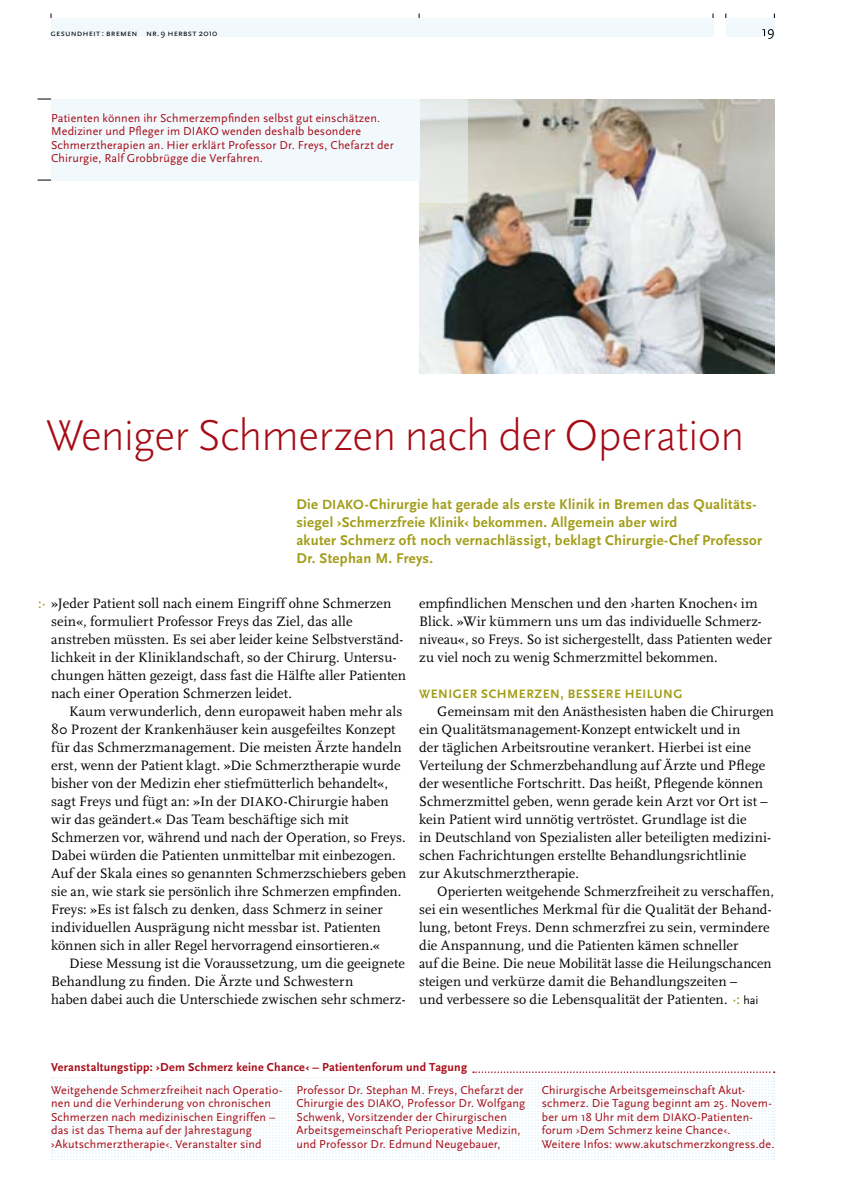
<style>
.page{position:relative;width:851px;height:1191px;background:#fff}
.page>*{position:absolute;margin:0;border:0;box-sizing:border-box;transform-origin:0 0}
.t1{font:300 45px "Scala Sans";letter-spacing:-.01em;color:#a60b16}
.t2{font:700 14.7px/18px "Scala Sans";letter-spacing:.02em;color:#a29d18}
.t3{font:14.25px/18px "Scala";letter-spacing:.005em;color:#000}
.t4{font:700 12.75px "Scala Sans";letter-spacing:.05em;color:#a29d18}
.t5{font:12px/13.5px "Scala Sans";letter-spacing:.015em;color:#a60b16}
.t6{font:700 12px "Scala Sans";letter-spacing:.02em;color:#a60b16}
.t7{font:9px "Scala Sans Caps";letter-spacing:.015em;color:#000}
.s1{font-family:"Scala Sans"}
.s2{font-size:13.95px}
.s3{font-weight:700;color:#ada235}
.s4{font-weight:700;color:#a29d18}
.s5{font-family:"Scala Sans";font-size:12px}
.s6{font-size:13.5px}
.s7{font-size:11.4px}
</style>
<div class="page">
<img style="left:419px;top:99px;width:355px;height:275px">
<div style="left:51px;top:99px;width:368px;height:81px;background:#f1f9fd"></div>
<div style="left:725px;top:18px;width:49px;height:18px;background:#f1f9fd"></div>
<svg style="left:762px;top:29px;width:11px;height:10px"></svg>
<div style="left:51px;top:18px;width:662px;height:18px;background:#f1f9fd"></div>
<svg style="left:38px;top:98px;width:13px;height:1px"></svg>
<svg style="left:38px;top:99px;width:13px;height:1px"></svg>
<svg style="left:38px;top:179px;width:13px;height:1px"></svg>
<svg style="left:38px;top:180px;width:13px;height:1px"></svg>
<svg style="left:419px;top:99px;width:48px;height:103px;background:#e2e5e2"></svg>
<svg style="left:52px;top:1071px;width:722px;height:89px"></svg>
<p class="t7" style="left:50px;top:28px;width:168px">gesundheit : bremen nr. <span class="s1">9</span> herbst <span class="s1">2010</span></p>
<p class="t5" style="left:51px;top:111px;width:344px">Patienten können ihr Schmerzempfinden selbst gut einschätzen.<br>Mediziner und Pfleger im DIAKO wenden deshalb besondere Schmerztherapien an. Hier erklärt Professor Dr. Freys, Chefarzt der Chirurgie, Ralf Grobbrügge die Verfahren.</p>
<h1 class="t1" style="left:46px;top:411px;width:700px">Weniger Schmerzen nach der Operation</h1>
<p class="t2" style="left:296px;top:495px;width:467px">Die <span class="s2">DIAKO</span>-Chirurgie hat gerade als erste Klinik in Bremen das Qualitäts&shy;siegel ›Schmerzfreie Klinik‹ bekommen. Allgemein aber wird<br>akuter Schmerz oft noch vernachlässigt, beklagt Chirurgie-Chef Professor Dr. Stephan M. Freys.</p>
<p class="t3" style="left:38px;top:594px;width:355px"><span class="s3">:·</span> »Jeder Patient soll nach einem Eingriff ohne Schmerzen</p>
<p class="t3" style="left:419px;top:594px;width:354px">empfindlichen Menschen und den ›harten Knochen‹ im Blick. »Wir kümmern uns um das individuelle Schmerz&shy;niveau«, so Freys. So ist sichergestellt, dass Patienten weder zu viel noch zu wenig Schmerzmittel bekommen.</p>
<p class="t4" style="left:419px;top:686px;width:21px">Weniger</p>
<p class="t4" style="left:481px;top:686px;width:18px">Schmerzen</p>
<p class="t4" style="left:560px;top:686px;width:16px">, bessere</p>
<p class="t4" style="left:624px;top:686px;width:39px">Heilung</p>
<p class="t3" style="left:419px;top:702px;width:356px;text-indent:18px">Gemeinsam mit den Anästhesisten haben die Chirurgen ein Qualitätsmanagement-Konzept entwickelt und in<br>der täglichen Arbeitsroutine verankert. Hierbei ist eine Verteilung der Schmerzbehandlung auf Ärzte und Pflege der wesentliche Fortschritt. Das heißt, Pflegende können Schmerzmittel geben, wenn gerade kein Arzt vor Ort ist – kein Patient wird unnötig vertröstet. Grundlage ist die<br>in Deutschland von Spezialisten aller beteiligten medizini&shy;schen Fachrichtungen erstellte Behandlungsrichtlinie<br>zur Akutschmerztherapie.</p>
<p class="t3" style="left:419px;top:882px;width:356px;text-indent:18px">Operierten weitgehende Schmerzfreiheit zu verschaffen, sei ein wesentliches Merkmal für die Qualität der Behand&shy;lung, betont Freys. Denn schmerzfrei zu sein, vermindere die Anspannung, und die Patienten kämen schneller<br>auf die Beine. Die neue Mobilität lasse die Heilungschancen steigen und verkürze damit die Behandlungszeiten –<br>und verbessere so die Lebensqualität der Patienten. <span class="s4">·:</span> <span class="s5">hai</span></p>
<p class="t3" style="left:51px;top:612px;width:356px">sein«, formuliert Professor Freys das Ziel, das alle anstreben müssten. Es sei aber leider keine Selbstverständ&shy;lichkeit in der Kliniklandschaft, so der Chirurg. Untersu&shy;chungen hätten gezeigt, dass fast die Hälfte aller Patienten nach einer Operation Schmerzen leidet.</p>
<p class="t3" style="left:51px;top:702px;width:356px;text-indent:18px">Kaum verwunderlich, denn europaweit haben mehr als 80 Prozent der Krankenhäuser kein ausgefeiltes Konzept für das Schmerzmanagement. Die meisten Ärzte handeln erst, wenn der Patient klagt. »Die Schmerztherapie wurde bisher von der Medizin eher stiefmütterlich behandelt«, sagt Freys und fügt an: »In der <span class="s6">DIAKO</span>-Chirurgie haben wir das geändert.« Das Team beschäftige sich mit Schmerzen vor, während und nach der Operation, so Freys.<br>Dabei würden die Patienten unmittelbar mit einbezogen.<br>Auf der Skala eines so genannten Schmerzschiebers geben sie an, wie stark sie persönlich ihre Schmerzen empfinden.<br>Freys: »Es ist falsch zu denken, dass Schmerz in seiner individuellen Ausprägung nicht messbar ist. Patienten können sich in aller Regel hervorragend einsortieren.«</p>
<p class="t3" style="left:51px;top:954px;width:356px;text-indent:18px">Diese Messung ist die Voraussetzung, um die geeignete<br>Behandlung zu finden. Die Ärzte und Schwestern<br>haben dabei auch die Unterschiede zwischen sehr schmerz-</p>
<p class="t6" style="left:51px;top:1061px;width:417px">Veranstaltungstipp: ›Dem Schmerz keine Chance‹ – Patientenforum und Tagung</p>
<p class="t5" style="left:51px;top:1083px;width:233px">Weitgehende Schmerzfreiheit nach Operatio&shy;nen und die Verhinderung von chronischen Schmerzen nach medizinischen Eingriffen – das ist das Thema auf der Jahrestagung ›Akutschmerztherapie‹. Veranstalter sind</p>
<p class="t5" style="left:296px;top:1083px;width:230px">Professor Dr. Stephan M. Freys, Chefarzt der Chirurgie des <span class="s7">DIAKO</span>, Professor Dr. Wolfgang Schwenk, Vorsitzender der Chirurgischen Arbeitsgemeinschaft Perioperative Medizin, und Professor Dr. Edmund Neugebauer,</p>
<p class="t5" style="left:541px;top:1083px;width:234px">Chirurgische Arbeitsgemeinschaft Akut&shy;schmerz. Die Tagung beginnt am 25. Novem&shy;ber um 18 Uhr mit dem <span class="s7">DIAKO</span>-Patienten&shy;forum ›Dem Schmerz keine Chance‹.<br>Weitere Infos: www.akutschmerzkongress.de.</p>
</div>
